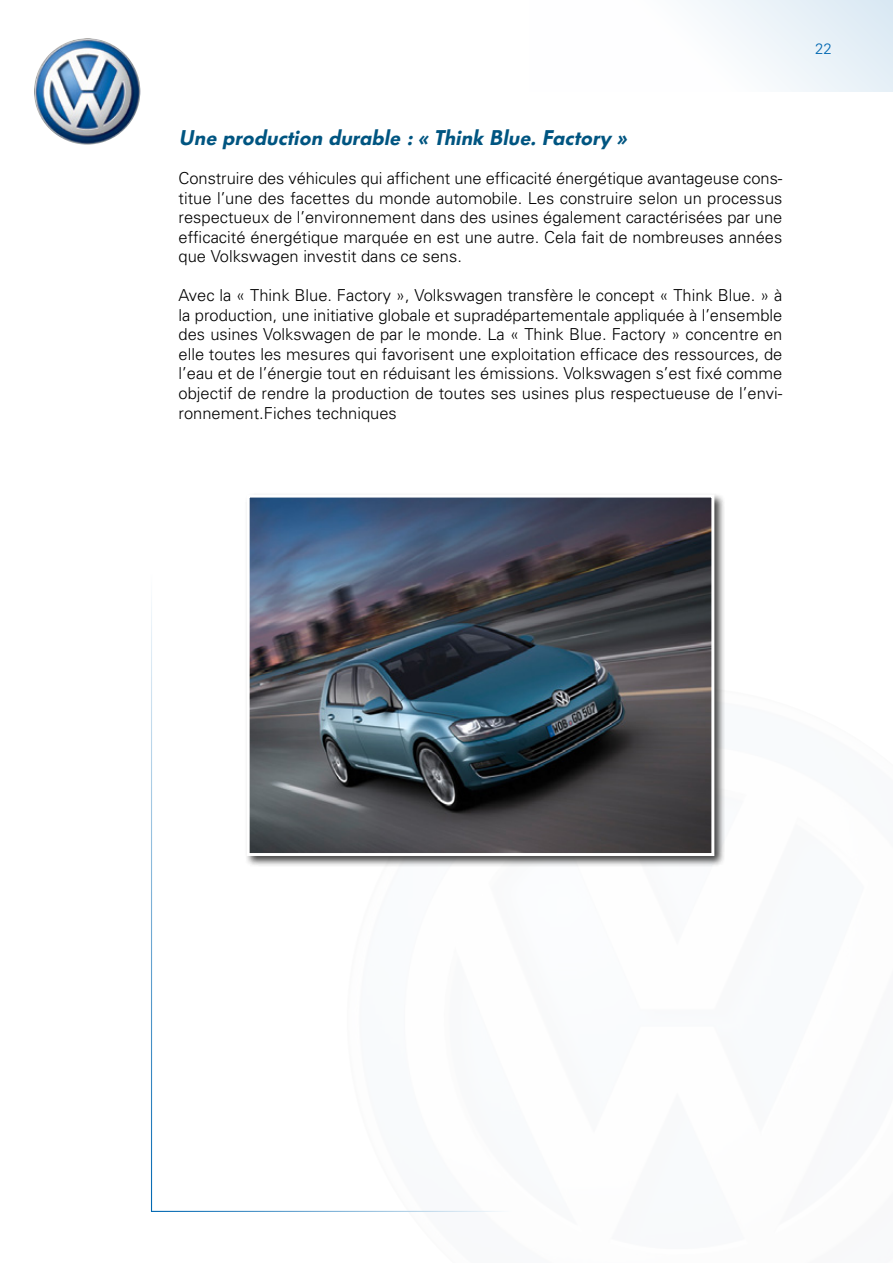
<style>
.page{position:relative;width:893px;height:1263px;background:#fff}
.page>*{position:absolute;margin:0;border:0;box-sizing:border-box;transform-origin:0 0}
.t1{font:italic 900 21px "VW Headline";color:#005581}
.t2{font:300 16.5px/19.5px "Univers";color:#000;text-align:justify}
.t3{font:300 15px "Univers";color:#0067b1}
</style>
<div class="page">
<img style="left:34px;top:38px;width:106px;height:107px;border-radius:53px">
<div style="left:529px;top:0;width:364px;height:91px;background:linear-gradient(to right,#fff,#e4eff6)"></div>
<div style="left:244px;top:492px;width:482px;height:375px;background:#000;opacity:.75"></div>
<img style="left:251px;top:499px;width:459px;height:353px">
<div style="left:247px;top:495px;width:467px;height:361px;border:3px solid #fff"></div>
<p class="t1" style="left:179px;top:126px;width:454px">Une production durable : « Think Blue. Factory »</p>
<p class="t2" style="left:179px;top:168px;width:605px">Construire des véhicules qui affichent une efficacité énergétique avantageuse cons&shy;titue l’une des facettes du monde automobile. Les construire selon un processus respectueux de l’environnement dans des usines également caractérisées par une efficacité énergétique marquée en est une autre. Cela fait de nombreuses années que Volkswagen investit dans ce sens.</p>
<p class="t2" style="left:179px;top:285px;width:605px">Avec la « Think Blue. Factory », Volkswagen transfère le concept « Think Blue. » à la production, une initiative globale et supradépartementale appliquée à l’ensemble des usines Volkswagen de par le monde. La « Think Blue. Factory » concentre en elle toutes les mesures qui favorisent une exploitation efficace des ressources, de l’eau et de l’énergie tout en réduisant les émissions. Volkswagen s’est fixé comme objectif de rendre la production de toutes ses usines plus respectueuse de l’envi&shy;ronnement.Fiches techniques</p>
<p class="t3" style="left:815px;top:40px;width:18px">22</p>
</div>
